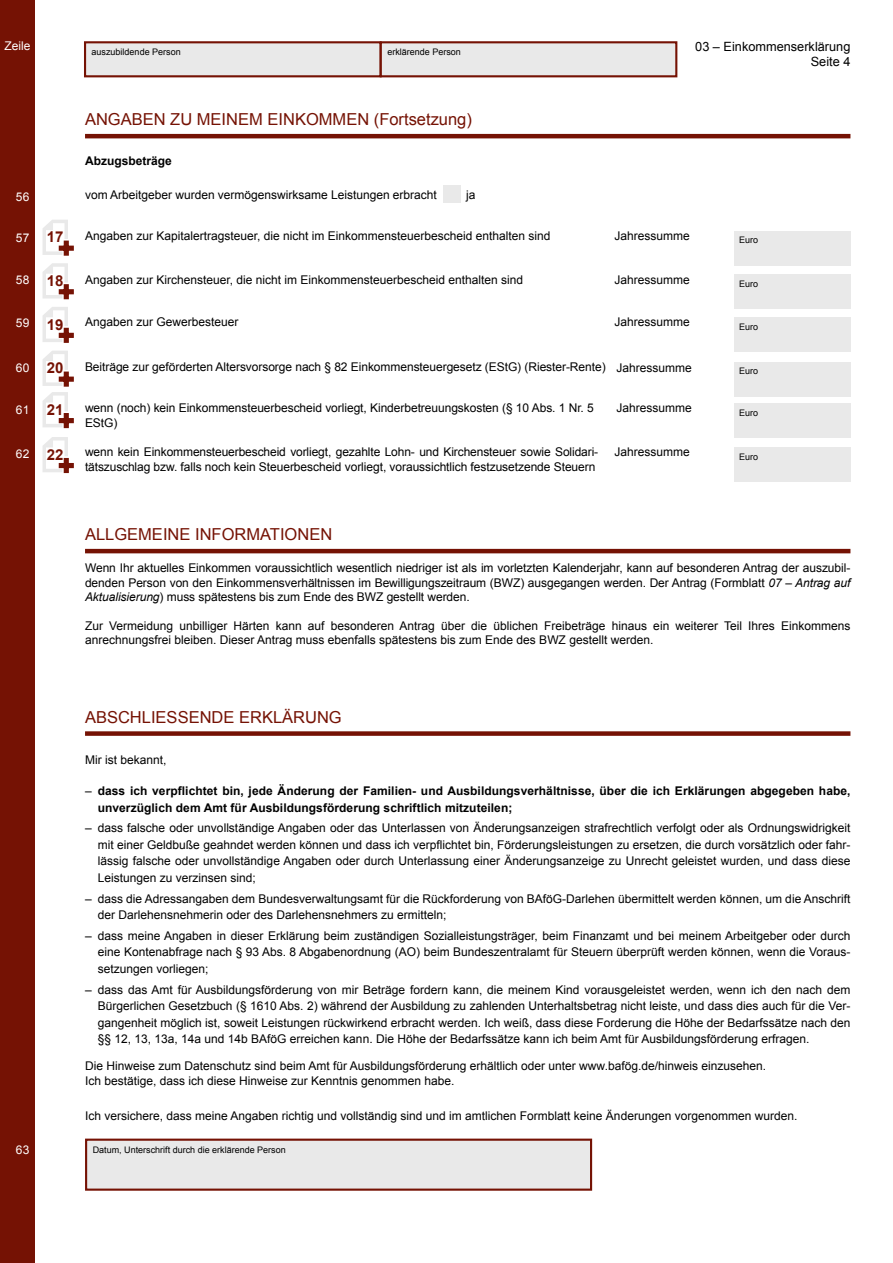
<style>
.page{position:relative;width:893px;height:1263px;background:#fff}
.page>*{position:absolute;margin:0;border:0;box-sizing:border-box;transform-origin:0 0}
.H2_11pt_rot____LINIE{font:16.5px "Arial";color:#751204}
.t1{font:700 15px "Arial";color:#751204}
.Titel___Pagina{font:12.75px "Arial";color:#000}
.FLIEßTEXT_8pt_schwarz{font:12px/16.5px "Arial";color:#000;text-align:justify}
.FLIEßTEXT_8pt_schwarz-2{font:700 12px/16.5px "Arial";letter-spacing:.005em;color:#000}
.Stand_2020{font:12px "Arial";color:#fff}
.Formularfelder_6pt_schwarz{font:9px "Arial";color:#000}
.s1{font-style:italic}
.s2{font-weight:400}
</style>
<div class="page">
<hr style="left:85px;top:549px;width:765px;height:4px;background:#751204">
<div style="left:733px;top:362px;width:117px;height:34px;background:#e9e9e9"></div>
<div style="left:733px;top:404px;width:117px;height:34px;background:#e9e9e9"></div>
<div style="left:444px;top:186px;width:17px;height:17px;background:#e9e9e9"></div>
<hr style="left:85px;top:134px;width:765px;height:4px;background:#751204">
<div style="left:85px;top:731px;width:765px;height:5px;background:#751204"></div>
<div style="left:86px;top:1140px;width:505px;height:49px;background:#e9e9e9"></div>
<div style="left:85px;top:1138px;width:507px;height:53px;border:2px solid #751204"></div>
<svg style="left:43px;top:351px;width:31px;height:78px"></svg>
<div style="left:733px;top:447px;width:117px;height:35px;background:#e9e9e9"></div>
<svg style="left:43px;top:437px;width:31px;height:37px"></svg>
<div style="left:733px;top:275px;width:117px;height:34px;background:#e9e9e9"></div>
<div style="left:733px;top:317px;width:117px;height:34px;background:#e9e9e9"></div>
<svg style="left:43px;top:263px;width:31px;height:37px"></svg>
<svg style="left:43px;top:307px;width:31px;height:36px"></svg>
<div style="left:733px;top:231px;width:117px;height:34px;background:#e9e9e9"></div>
<svg style="left:43px;top:220px;width:31px;height:36px"></svg>
<div style="left:0;top:0;width:34px;height:1263px;background:#751204"></div>
<div style="left:85px;top:42px;width:296px;height:34px;background:#e9e9e9"></div>
<div style="left:84px;top:41px;width:298px;height:36px;border:2px solid #751204"></div>
<div style="left:381px;top:42px;width:295px;height:34px;background:#e9e9e9"></div>
<div style="left:380px;top:41px;width:297px;height:36px;border:2px solid #751204"></div>
<p class="Stand_2020" style="left:4px;top:38px;width:28px">Zeile</p>
<p class="Formularfelder_6pt_schwarz" style="left:92px;top:46px;width:91px">auszubildende Person</p>
<p class="Formularfelder_6pt_schwarz" style="left:387px;top:46px;width:75px">erklärende Person</p>
<p class="Titel___Pagina" style="left:695px;top:38px;width:157px">03 – Einkommenserklärung</p>
<p class="Titel___Pagina" style="left:811px;top:53px;width:41px">Seite 4</p>
<p class="H2_11pt_rot____LINIE" style="left:85px;top:109px;width:388px">ANGABEN ZU MEINEM EINKOMMEN (Fortsetzung)</p>
<p class="FLIEßTEXT_8pt_schwarz-2" style="left:85px;top:153px;width:88px">Abzugsbeträge</p>
<p class="Stand_2020" style="left:16px;top:189px;width:15px">56</p>
<p class="FLIEßTEXT_8pt_schwarz" style="left:85px;top:187px;width:353px">vom Arbeitgeber wurden vermögenswirksame Leistungen erbracht</p>
<p class="FLIEßTEXT_8pt_schwarz" style="left:466px;top:187px;width:11px">ja</p>
<p class="Stand_2020" style="left:16px;top:230px;width:15px">57</p>
<p class="t1" style="left:47px;top:227px;width:18px">17</p>
<p class="FLIEßTEXT_8pt_schwarz" style="left:614px;top:228px;width:77px">Jahressumme</p>
<p class="FLIEßTEXT_8pt_schwarz" style="left:85px;top:228px;width:467px">Angaben zur Kapitalertragsteuer, die nicht im Einkommensteuerbescheid enthalten sind</p>
<p class="Formularfelder_6pt_schwarz" style="left:739px;top:234px;width:21px">Euro</p>
<p class="Stand_2020" style="left:16px;top:272px;width:15px">58</p>
<p class="Stand_2020" style="left:16px;top:315px;width:15px">59</p>
<p class="Stand_2020" style="left:16px;top:360px;width:15px">60</p>
<p class="Stand_2020" style="left:16px;top:401px;width:15px">61</p>
<p class="Stand_2020" style="left:16px;top:446px;width:15px">62</p>
<p class="t1" style="left:47px;top:271px;width:18px">18</p>
<p class="t1" style="left:47px;top:314px;width:18px">19</p>
<p class="t1" style="left:47px;top:358px;width:18px">20</p>
<p class="t1" style="left:47px;top:400px;width:18px">21</p>
<p class="FLIEßTEXT_8pt_schwarz" style="left:85px;top:271px;width:440px">Angaben zur Kirchensteuer, die nicht im Einkommensteuerbescheid enthalten sind</p>
<p class="FLIEßTEXT_8pt_schwarz" style="left:85px;top:314px;width:155px">Angaben zur Gewerbesteuer</p>
<p class="FLIEßTEXT_8pt_schwarz" style="left:614px;top:271px;width:77px">Jahressumme</p>
<p class="FLIEßTEXT_8pt_schwarz" style="left:614px;top:314px;width:77px">Jahressumme</p>
<p class="Formularfelder_6pt_schwarz" style="left:739px;top:278px;width:21px">Euro</p>
<p class="Formularfelder_6pt_schwarz" style="left:739px;top:320px;width:21px">Euro</p>
<p class="FLIEßTEXT_8pt_schwarz" style="left:85px;top:359px;width:522px">Beiträge zur geförderten Altersvorsorge nach § 82 Einkommensteuergesetz (EStG) (Riester-Rente)</p>
<p class="Formularfelder_6pt_schwarz" style="left:739px;top:365px;width:21px">Euro</p>
<p class="FLIEßTEXT_8pt_schwarz" style="left:85px;top:400px;width:510px">wenn (noch) kein Einkommensteuerbescheid vorliegt, Kinderbetreuungskosten (§ 10 Abs. 1 Nr. 5</p>
<p class="Formularfelder_6pt_schwarz" style="left:739px;top:407px;width:21px">Euro</p>
<p class="FLIEßTEXT_8pt_schwarz" style="left:85px;top:414px;width:34px">EStG)</p>
<p class="FLIEßTEXT_8pt_schwarz" style="left:617px;top:360px;width:77px">Jahressumme</p>
<p class="FLIEßTEXT_8pt_schwarz" style="left:617px;top:400px;width:77px">Jahressumme</p>
<p class="FLIEßTEXT_8pt_schwarz" style="left:85px;top:444px;width:515px">wenn kein Einkommensteuerbescheid vorliegt, gezahlte Lohn- und Kirchensteuer sowie Soli dari-</p>
<p class="Formularfelder_6pt_schwarz" style="left:739px;top:451px;width:21px">Euro</p>
<p class="FLIEßTEXT_8pt_schwarz" style="left:85px;top:458px;width:512px">täts zuschlag bzw. falls noch kein Steuerbescheid vorliegt, voraussichtlich festzusetzende Steuern</p>
<p class="t1" style="left:47px;top:445px;width:18px">22</p>
<p class="FLIEßTEXT_8pt_schwarz" style="left:614px;top:444px;width:77px">Jahressumme</p>
<p class="H2_11pt_rot____LINIE" style="left:85px;top:524px;width:249px">ALLGEMEINE INFORMATIONEN</p>
<p class="FLIEßTEXT_8pt_schwarz" style="left:85px;top:561px;width:767px;line-height:14.4px">Wenn Ihr aktuelles Einkommen voraussichtlich wesentlich niedriger ist als im vorletzten Kalenderjahr, kann auf besonderen Antrag der auszubil&shy;denden Person von den Einkommensverhältnissen im Bewilligungszeitraum (BWZ) ausgegangen werden. Der Antrag (Formblatt <span class="s1">07 – Antrag auf Aktualisierung</span>) muss spätestens bis zum Ende des BWZ gestellt werden.</p>
<p class="FLIEßTEXT_8pt_schwarz" style="left:85px;top:618px;width:767px;line-height:14.4px">Zur Vermeidung unbilliger Härten kann auf besonderen Antrag über die üblichen Freibeträge hinaus ein weiterer Teil Ihres Einkommens anrechnungs frei bleiben. Dieser Antrag muss ebenfalls spätestens bis zum Ende des BWZ gestellt werden.</p>
<p class="Stand_2020" style="left:16px;top:1142px;width:15px">63</p>
<p class="H2_11pt_rot____LINIE" style="left:85px;top:706px;width:258px">ABSCHLIESSENDE ERKLÄRUNG</p>
<p class="FLIEßTEXT_8pt_schwarz" style="left:85px;top:752px;width:83px">Mir ist bekannt,</p>
<p class="FLIEßTEXT_8pt_schwarz-2" style="left:98px;top:783px;width:754px;text-indent:-13px"><span class="s2">–</span> dass ich verpflichtet bin, jede Änderung der Familien- und Ausbildungsverhältnisse, über die ich Erklärungen abgegeben habe, unverzüglich dem Amt für Ausbildungsförderung schriftlich mitzuteilen;</p>
<p class="FLIEßTEXT_8pt_schwarz" style="left:98px;top:820px;width:754px;text-indent:-13px">– dass falsche oder unvollständige Angaben oder das Unterlassen von Änderungsanzeigen strafrechtlich verfolgt oder als Ordnungswidrigkeit mit einer Geldbuße geahndet werden können und dass ich verpflichtet bin, Förderungsleistungen zu ersetzen, die durch vorsätzlich oder fahr&shy;lässig falsche oder unvollständige Angaben oder durch Unterlassung einer Änderungsanzeige zu Unrecht geleistet wurden, und dass diese Leistungen zu verzinsen sind;</p>
<p class="FLIEßTEXT_8pt_schwarz" style="left:98px;top:890px;width:754px;text-indent:-13px">– dass die Adressangaben dem Bundesverwaltungsamt für die Rückforderung von BAföG-Darlehen übermittelt werden können, um die Anschrift der Darlehensnehmerin oder des Darlehensnehmers zu ermitteln;</p>
<p class="FLIEßTEXT_8pt_schwarz" style="left:98px;top:927px;width:754px;text-indent:-13px">– dass meine Angaben in dieser Erklärung beim zuständigen Sozialleistungsträger, beim Finanzamt und bei meinem Arbeitgeber oder durch eine Kontenabfrage nach § 93 Abs. 8 Abgabenordnung (AO) beim Bundeszentralamt für Steuern überprüft werden können, wenn die Voraus&shy;setzungen vorliegen;</p>
<p class="FLIEßTEXT_8pt_schwarz" style="left:98px;top:981px;width:754px;text-indent:-13px">– dass das Amt für Ausbildungsförderung von mir Beträge fordern kann, die meinem Kind vorausgeleistet werden, wenn ich den nach dem Bürgerlichen Gesetzbuch (§ 1610 Abs. 2) während der Ausbildung zu zahlenden Unterhaltsbetrag nicht leiste, und dass dies auch für die Ver&shy;gangenheit möglich ist, soweit Leistungen rückwirkend erbracht werden. Ich weiß, dass diese Forderung die Höhe der Bedarfssätze nach den §§ 12, 13, 13a, 14a und 14b BAföG erreichen kann. Die Höhe der Bedarfssätze kann ich beim Amt für Ausbildungsförderung erfragen.</p>
<p class="FLIEßTEXT_8pt_schwarz" style="left:85px;top:1058px;width:683px">Die Hinweise zum Datenschutz sind beim Amt für Ausbildungsförderung erhältlich oder unter www.bafög.de/hinweis einzusehen.</p>
<p class="FLIEßTEXT_8pt_schwarz" style="left:85px;top:1072px;width:371px">Ich bestätige, dass ich diese Hinweise zur Kenntnis genommen habe.</p>
<p class="FLIEßTEXT_8pt_schwarz" style="left:85px;top:1107px;width:714px">Ich versichere, dass meine Angaben richtig und vollständig sind und im amtlichen Formblatt keine Änderungen vorgenommen wurden.</p>
<p class="Formularfelder_6pt_schwarz" style="left:93px;top:1144px;width:195px">Datum, Unterschrift durch die erklärende Person</p>
</div>
